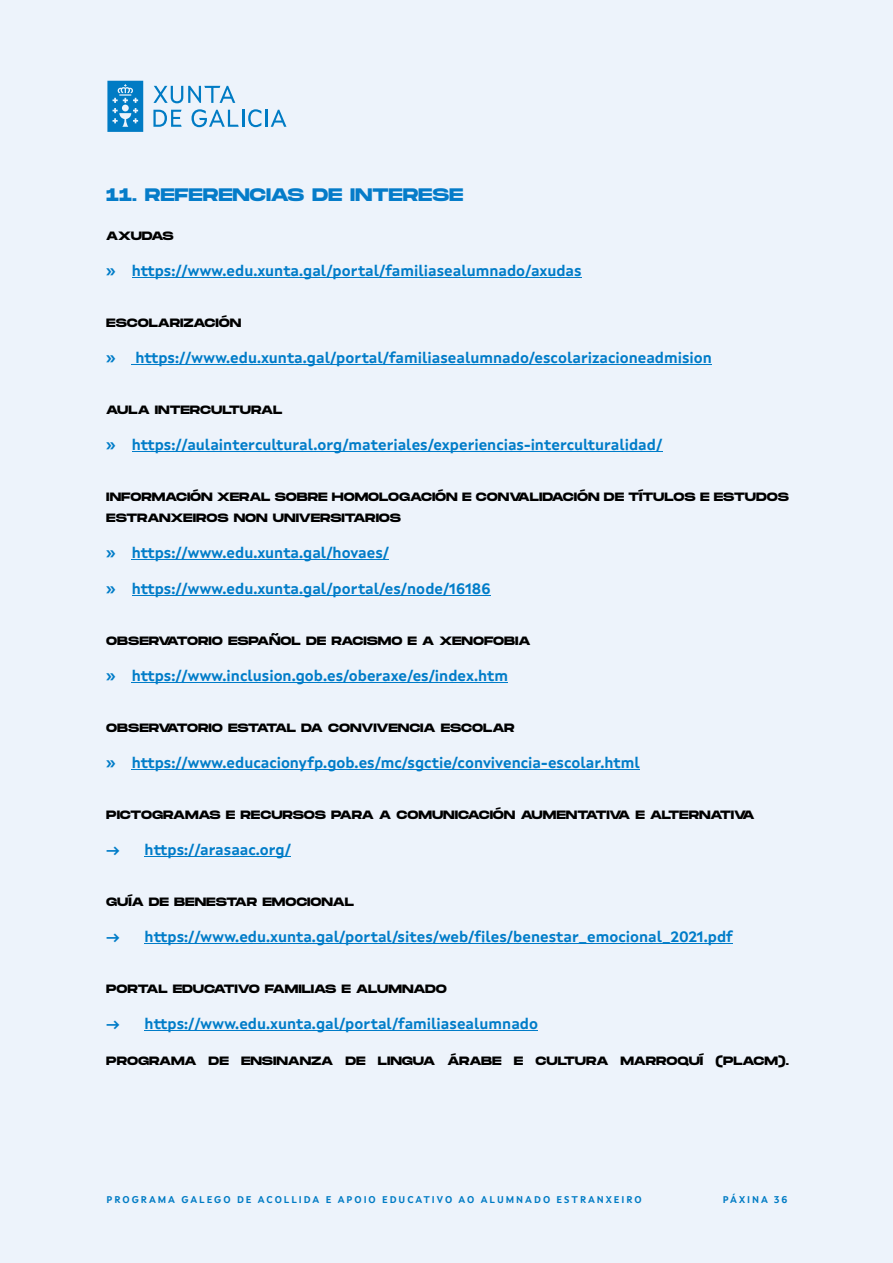
<style>
.page{position:relative;width:893px;height:1263px;background:#edf3fb}
.page>*{position:absolute;margin:0;border:0;box-sizing:border-box;transform-origin:0 0}
.t1{font:700 18px "Monument Extended";letter-spacing:-.005em;color:#057cc9}
.t2{font:700 15px "Xunta Sans";color:#007cc8}
.t3{font:700 12px/21px "Monument Extended";letter-spacing:-.01em;color:#000}
.t4{font:700 9.75px "Xunta Sans";letter-spacing:.2em;color:#007bc4}
</style>
<div class="page">
<svg style="left:107px;top:81px;width:36px;height:51px;background:#278fcd"></svg>
<svg style="left:153px;top:110px;width:29px;height:17px"></svg>
<svg style="left:191px;top:109px;width:70px;height:18px"></svg>
<hr style="left:265px;top:110px;width:3px;height:17px;background:#007bc4">
<svg style="left:271px;top:110px;width:15px;height:17px"></svg>
<svg style="left:153px;top:86px;width:82px;height:17px"></svg>
<hr style="left:132px;top:277px;width:450px;height:1px;background:#007cc8">
<hr style="left:132px;top:364px;width:580px;height:1px;background:#007cc8">
<hr style="left:132px;top:451px;width:530px;height:1px;background:#007cc8">
<hr style="left:132px;top:559px;width:257px;height:1px;background:#007cc8">
<hr style="left:132px;top:595px;width:358px;height:1px;background:#007cc8">
<hr style="left:132px;top:682px;width:376px;height:1px;background:#007cc8">
<hr style="left:132px;top:769px;width:508px;height:1px;background:#007cc8">
<hr style="left:145px;top:856px;width:146px;height:1px;background:#007cc8">
<hr style="left:145px;top:943px;width:588px;height:1px;background:#007cc8">
<hr style="left:145px;top:1030px;width:393px;height:1px;background:#007cc8">
<p class="t1" style="left:106px;top:186px;width:359px">11. REFERENCIAS DE INTERESE</p>
<p class="t3" style="left:106px;top:226px;width:69px">AXUDAS</p>
<p class="t2" style="left:106px;top:264px;width:477px">» https://www.edu.xunta.gal/portal/familiasealumnado/axudas</p>
<p class="t3" style="left:106px;top:313px;width:136px">ESCOLARIZACIÓN</p>
<p class="t2" style="left:106px;top:351px;width:607px">» https://www.edu.xunta.gal/portal/familiasealumnado/escolarizacioneadmision</p>
<p class="t3" style="left:106px;top:400px;width:178px">AULA INTERCULTURAL</p>
<p class="t2" style="left:106px;top:438px;width:557px">» https://aulaintercultural.org/materiales/experiencias-interculturalidad/</p>
<p class="t3" style="left:106px;top:487px;width:684px">INFORMACIÓN XERAL SOBRE HOMOLOGACIÓN E CONVALIDACIÓN DE TÍTULOS E ESTUDOS<br>ESTRANXEIROS NON UNIVERSITARIOS</p>
<p class="t2" style="left:106px;top:546px;width:284px">» https://www.edu.xunta.gal/hovaes/</p>
<p class="t2" style="left:106px;top:582px;width:386px">» https://www.edu.xunta.gal/portal/es/node/16186</p>
<p class="t3" style="left:106px;top:631px;width:426px">OBSERVATORIO ESPAÑOL DE RACISMO E A XENOFOBIA</p>
<p class="t2" style="left:106px;top:669px;width:403px">» https://www.inclusion.gob.es/oberaxe/es/index.htm</p>
<p class="t3" style="left:106px;top:718px;width:410px">OBSERVATORIO ESTATAL DA CONVIVENCIA ESCOLAR</p>
<p class="t2" style="left:106px;top:756px;width:535px">» https://www.educacionyfp.gob.es/mc/sgctie/convivencia-escolar.html</p>
<p class="t3" style="left:106px;top:805px;width:650px">PICTOGRAMAS E RECURSOS PARA A COMUNICACIÓN AUMENTATIVA E ALTERNATIVA</p>
<p class="t2" style="left:106px;top:843px;width:186px">→ https://arasaac.org/</p>
<p class="t3" style="left:106px;top:892px;width:249px">GUÍA DE BENESTAR EMOCIONAL</p>
<p class="t2" style="left:106px;top:930px;width:628px">→ https://www.edu.xunta.gal/portal/sites/web/files/benestar_emocional_2021.pdf</p>
<p class="t3" style="left:106px;top:979px;width:342px">PORTAL EDUCATIVO FAMILIAS E ALUMNADO</p>
<p class="t2" style="left:106px;top:1017px;width:433px">→ https://www.edu.xunta.gal/portal/familiasealumnado</p>
<p class="t3" style="left:106px;top:1051px;width:684px">PROGRAMA DE ENSINANZA DE LINGUA ÁRABE E CULTURA MARROQUÍ (PLACM).</p>
<p class="t4" style="left:107px;top:1195px;width:537px">PROGRAMA GALEGO DE ACOLLIDA E APOIO EDUCATIVO AO ALUMNADO ESTRANXEIRO</p>
<p class="t4" style="left:723px;top:1195px;width:66px">PÁXINA 36</p>
</div>
